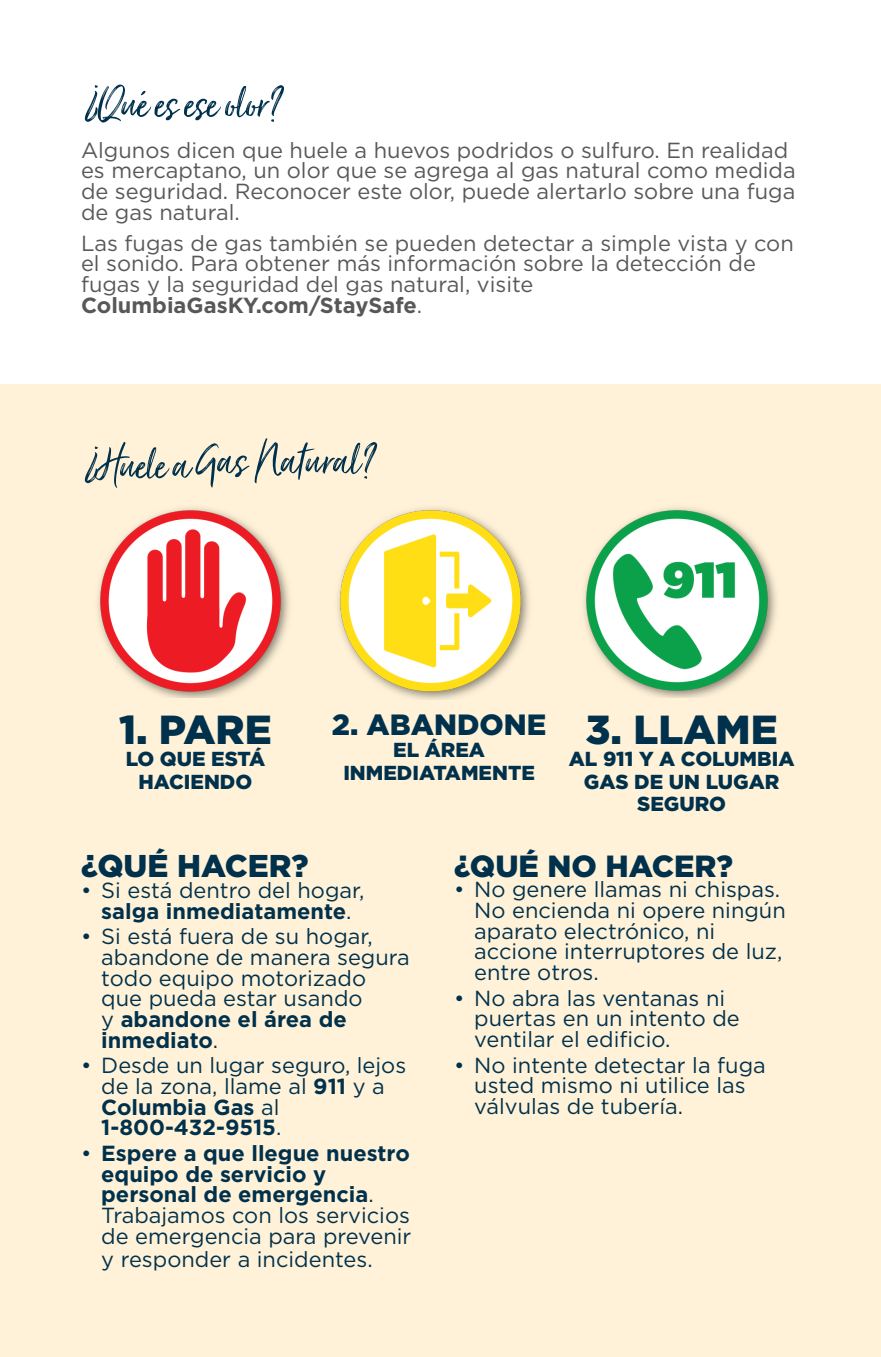
<style>
.page{position:relative;width:881px;height:1357px;background:#fff}
.page>*{position:absolute;margin:0;border:0;box-sizing:border-box;transform-origin:0 0}
.t1{font:54px "Just Lovely";color:#00314c}
.t2{font:54px "Just Lovely";letter-spacing:-.02em;color:#00314c}
.t3{font:900 40.5px "Gotham";color:#00314c}
.t4{font:900 31.5px "Gotham";color:#00314c}
.t5{font:900 30.6px "Gotham";color:#00314c}
.t6{font:900 29.25px "Gotham";color:#00314c}
.t7{font:21.82px/20.7px "Gotham";color:#00314c}
.t8{font:21.82px/20.7px "Gotham";color:#57585a}
.t9{font:700 21.82px/20.7px "Gotham";color:#00314c}
.t10{font:900 20.25px/22.5px "Gotham";color:#00314c;text-align:center}
.s1{font-weight:700}
.s2{font-weight:400}
</style>
<div class="page">
<div style="left:0;top:384px;width:881px;height:973px;background:#fff2d8"></div>
<img style="left:97px;top:508px;width:192px;height:190px">
<img style="left:337px;top:507px;width:192px;height:193px">
<img style="left:584px;top:507px;width:192px;height:190px">
<p class="t2" style="left:81px;top:71px;width:205px">¿Qué es ese olor?</p>
<p class="t8" style="left:81px;top:139px;width:716px">Algunos dicen que huele a huevos podridos o sulfuro. En realidad es mercaptano, un olor que se agrega al gas natural como medida de seguridad. Reconocer este olor, puede alertarlo sobre una fuga de gas natural.</p>
<p class="t8" style="left:81px;top:232px;width:714px">Las fugas de gas también se pueden detectar a simple vista y con el sonido. Para obtener más información sobre la detección de fugas y la seguridad del gas natural, visite <span class="s1">ColumbiaGasKY.com/StaySafe</span>.</p>
<p class="t1" style="left:81px;top:428px;width:298px">¿Huele a Gas Natural?</p>
<p class="t3" style="left:119px;top:701px;width:154px">1. PARE</p>
<p class="t10" style="left:126px;top:748px;width:141px">LO QUE ESTÁ<br>HACIENDO</p>
<p class="t6" style="left:332px;top:704px;width:216px">2. ABANDONE</p>
<p class="t10" style="left:343px;top:739px;width:193px">EL ÁREA<br>INMEDIATAMENTE</p>
<p class="t3" style="left:585px;top:701px;width:194px">3. LLAME</p>
<p class="t10" style="left:569px;top:748px;width:227px">AL 911 Y A COLUMBIA<br>GAS DE UN LUGAR<br>SEGURO</p>
<p class="t4" style="left:81px;top:844px;width:229px">¿QUÉ HACER?</p>
<p class="t7" style="left:81px;top:879px;width:285px;text-align:center">• Si está dentro del hogar, <span class="s1">salga inmediatamente</span>.</p>
<p class="t7" style="left:101px;top:926px;width:310px;text-indent:-20px">• Si está fuera de su hogar, abandone de manera segura todo equipo motorizado que pueda estar usando<br>y <span class="s1">abandone el área de inmediato</span>.</p>
<p class="t7" style="left:101px;top:1055px;width:306px;text-indent:-20px">• Desde un lugar seguro, lejos de la zona, llame al <span class="s1">911</span> y a<br><span class="s1">Columbia Gas</span> al<br><span class="s1">1-800-432-9515</span>.</p>
<p class="t9" style="left:101px;top:1143px;width:312px;text-indent:-20px"><span class="s2">•</span> Espere a que llegue nuestro equipo de servicio y personal de emergencia<span class="s2">.<br>Trabajamos con los servicios de emergencia para prevenir</span></p>
<p class="t7" style="left:101px;top:1248px;width:273px">y responder a incidentes.</p>
<p class="t5" style="left:454px;top:844px;width:281px">¿QUÉ NO HACER?</p>
<p class="t7" style="left:474px;top:879px;width:313px;text-indent:-20px">• No genere llamas ni chispas.<br>No encienda ni opere ningún aparato electrónico, ni accione interruptores de luz, entre otros.</p>
<p class="t7" style="left:474px;top:987px;width:267px;text-indent:-20px">• No abra las ventanas ni puertas en un intento de ventilar el edificio.</p>
<p class="t7" style="left:474px;top:1054px;width:293px;text-indent:-20px">• No intente detectar la fuga usted mismo ni utilice las válvulas de tubería.</p>
</div>
